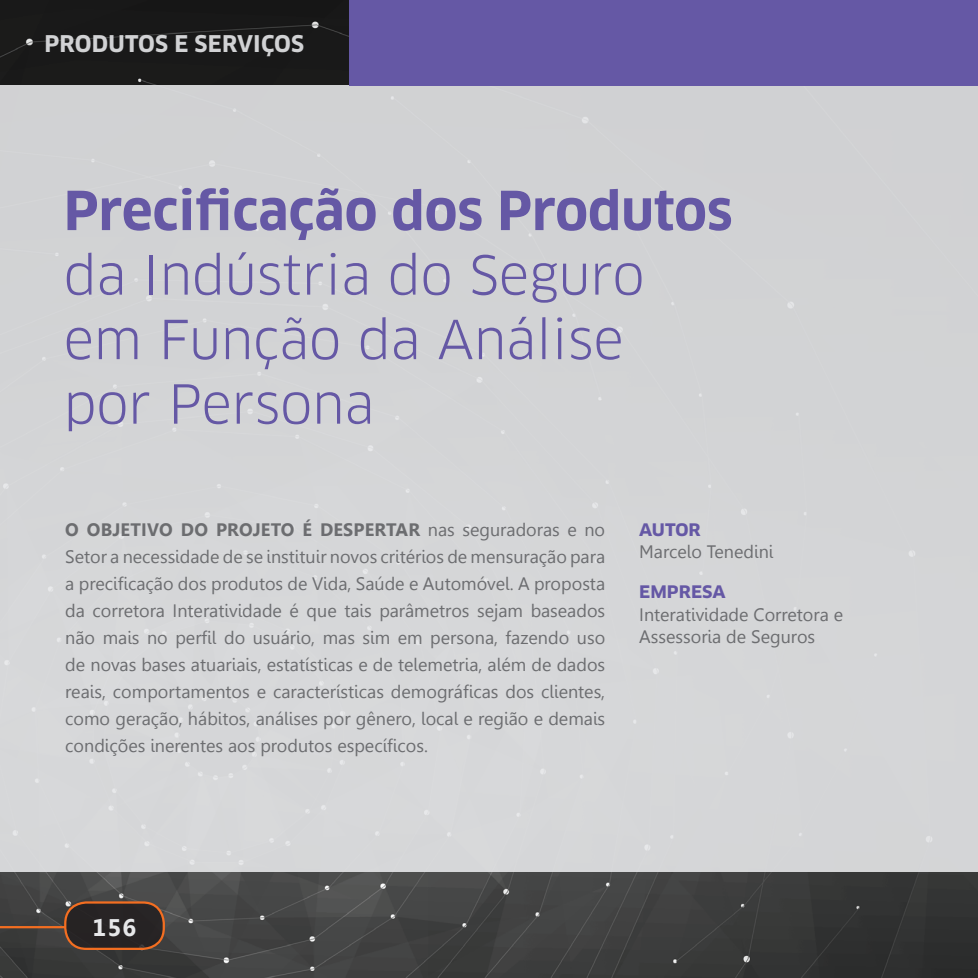
<style>
.page{position:relative;width:978px;height:978px;background:#fff}
.page>*{position:absolute;margin:0;border:0;box-sizing:border-box;transform-origin:0 0}
.t1{font:52.5px/64.5px "Clan OT";color:#6558a5}
.t2{font:700 52.5px "Clan OT";color:#6558a5}
.t3{font:700 24px "Leelawadee";color:#e6e7e9}
.t4{font:700 22.5px "Clan OT";letter-spacing:.01em;color:#d1d2d4}
.t5{font:700 19.5px "Clan OT";color:#6558a5}
.t6{font:18px/27px "Leelawadee";color:#6c6d70}
.s1{font-weight:700}
</style>
<div class="page">
<img style="left:0;top:0;width:978px;height:978px">
<hr style="left:0;top:926px;width:65px;height:2px;background:#f36e21">
<div style="left:65px;top:902px;width:99px;height:47px;background:#231f20;border-radius:21px"></div>
<div style="left:64px;top:901px;width:101px;height:49px;border:2px solid #f36e21;border-radius:21px"></div>
<div style="left:0;top:85px;width:978px;height:787px;background:#d4d5d6"></div>
<div style="left:349px;top:0;width:629px;height:85px;background:#6558a5"></div>
<p class="t4" style="left:44px;top:30px;width:261px">PRODUTOS E SERVIÇOS</p>
<h1 class="t2" style="left:64px;top:180px;width:670px">Precificação dos Produtos</h1>
<h1 class="t1" style="left:64px;top:243px;width:582px">da Indústria do Seguro em Função da Análise por Persona</h1>
<p class="t6" style="left:65px;top:516px;width:541px;text-align:justify"><span class="s1">O OBJETIVO DO PROJETO É DESPERTAR</span> nas seguradoras e no Setor a necessidade de se instituir novos critérios de mensuração para a precificação dos produtos de Vida, Saúde e Automóvel. A proposta da corretora Interatividade é que tais parâmetros sejam baseados não mais no perfil do usuário, mas sim em persona, fazendo uso de novas bases atuariais, estatísticas e de telemetria, além de dados reais, comportamentos e características demográficas dos clientes, como geração, hábitos, análises por gênero, local e região e demais condições inerentes aos produtos específicos.</p>
<p class="t5" style="left:639px;top:517px;width:63px">autor</p>
<p class="t6" style="left:639px;top:539px;width:136px">Marcelo Tenedini</p>
<p class="t5" style="left:639px;top:579px;width:88px">empresa</p>
<p class="t6" style="left:639px;top:603px;width:205px;line-height:22.5px">Interatividade Corretora e<br>Assessoria de Seguros</p>
<h2 class="t3" style="left:93px;top:914px;width:45px">156</h2>
</div>
